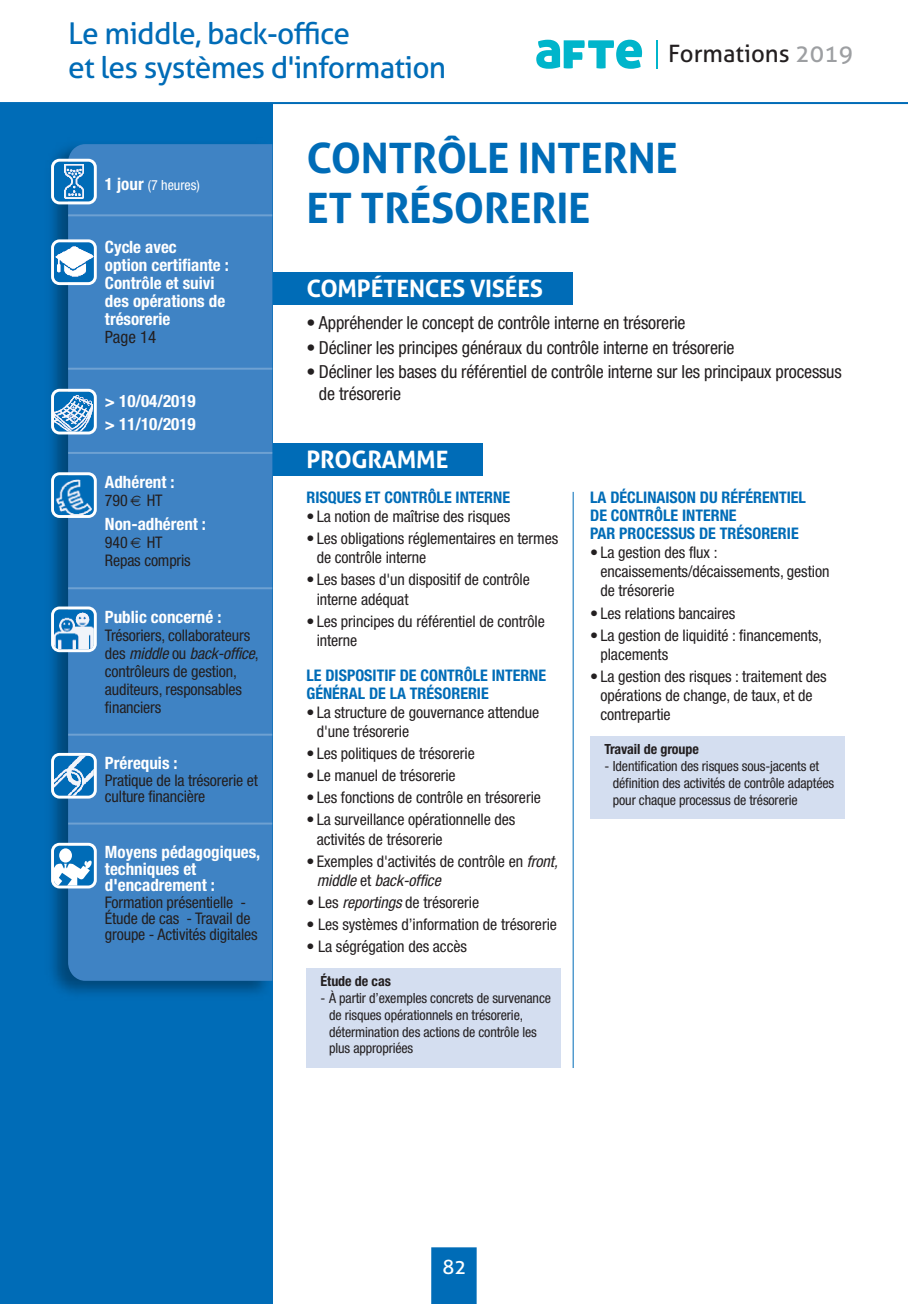
<style>
.page{position:relative;width:908px;height:1304px;background:#fff}
.page>*{position:absolute;margin:0;border:0;box-sizing:border-box;transform-origin:0 0}
.t1{font:700 42px/50.4px "Aller";letter-spacing:-.01em;color:#006cb7}
.t2{font:30px/34px "Aller";letter-spacing:-.025em;color:#006cb7}
.t3{font:700 24px "Aller";letter-spacing:-.01em;color:#fff}
.t4{font:24px "Aller";color:#231f20}
.t5{font:20px "Aller";color:#fff}
.t6{font:condensed 18px/21.6px "Helvetica Neue";letter-spacing:-.01em;color:#231f20}
.t7{font:700 condensed 17px/18px "Helvetica Neue";color:#fff}
.t8{font:condensed 17px "Helvetica Neue";color:#231f20}
.t9{font:condensed 16px/19.2px "Helvetica Neue";letter-spacing:-.005em;color:#231f20}
.t10{font:700 condensed 16px/18px "Helvetica Neue";color:#006cb7}
.t11{font:condensed 14px/16.8px "Helvetica Neue";letter-spacing:-.01em;color:#231f20}
.t12{font:700 condensed 14px "Helvetica Neue";letter-spacing:-.005em;color:#231f20}
.t13{font:condensed 14px "Helvetica Neue";color:#fff}
.s1{color:#9d9fa2}
.s2{font-weight:700;font-size:17px}
.s3{font-style:italic}
</style>
<div class="page">
<div style="left:255px;top:444px;width:227px;height:32px;background:#006cb7"></div>
<div style="left:255px;top:272px;width:318px;height:32px;background:#006cb7"></div>
<div style="left:431px;top:1247px;width:45px;height:57px;background:#006cb7"></div>
<div style="left:0;top:103px;width:272px;height:1201px;background:#006cb7"></div>
<hr style="left:0;top:102px;width:907px;height:2px;background:#006cb7">
<svg style="left:656px;top:40px;width:1px;height:28px"></svg>
<svg style="left:536px;top:40px;width:105px;height:29px"></svg>
<div style="left:306px;top:968px;width:255px;height:100px;background:#d4def0"></div>
<div style="left:590px;top:736px;width:254px;height:83px;background:#d4def0"></div>
<hr style="left:572px;top:492px;width:1px;height:576px;background:#006cb7">
<img style="left:51px;top:135px;width:228px;height:870px">
<div style="left:68px;top:144px;width:204px;height:837px;background:#3f83c4"></div>
<hr style="left:68px;top:214px;width:204px;height:2px;background:#fff;opacity:.25">
<hr style="left:68px;top:368px;width:204px;height:2px;background:#6299ce">
<hr style="left:68px;top:452px;width:204px;height:2px;background:#699ed1">
<hr style="left:68px;top:587px;width:204px;height:2px;background:#6399ce">
<hr style="left:68px;top:734px;width:204px;height:2px;background:#6298cd">
<hr style="left:68px;top:823px;width:204px;height:2px;background:#fff;opacity:.25">
<svg style="left:51px;top:843px;width:46px;height:45px"></svg>
<svg style="left:51px;top:239px;width:46px;height:46px"></svg>
<svg style="left:51px;top:159px;width:46px;height:45px"></svg>
<svg style="left:51px;top:389px;width:46px;height:45px"></svg>
<svg style="left:51px;top:472px;width:46px;height:46px"></svg>
<svg style="left:51px;top:606px;width:46px;height:46px"></svg>
<svg style="left:51px;top:753px;width:46px;height:46px"></svg>
<svg style="left:131px;top:496px;width:10px;height:10px"></svg>
<svg style="left:131px;top:537px;width:10px;height:11px"></svg>
<h2 class="t2" style="left:68px;top:17px;width:379px">le middle, back-office<br>et les systèmes d'information</h2>
<h3 class="t4" style="left:668px;top:39px;width:186px">Formations <span class="s1">2019</span></h3>
<p class="t13" style="left:105px;top:180px;width:96px"><span class="s2">1 jour</span> (7 heures)</p>
<p class="t7" style="left:105px;top:237px;width:125px">Cycle avec<br>option certifiante :<br>Contrôle et suivi des opérations de trésorerie</p>
<p class="t8" style="left:105px;top:331px;width:53px">Page 14</p>
<p class="t7" style="left:105px;top:388px;width:92px;line-height:23.6px">&gt; 10/04/2019 &gt; 11/10/2019</p>
<p class="t7" style="left:105px;top:472px;width:71px">Adhérent :</p>
<p class="t9" style="left:105px;top:492px;width:59px">790 HT</p>
<p class="t7" style="left:105px;top:513px;width:102px">Non-adhérent :</p>
<p class="t9" style="left:105px;top:534px;width:87px;line-height:18px">940 HT<br>Repas compris</p>
<p class="t7" style="left:105px;top:607px;width:118px">Public concerné :</p>
<p class="t9" style="left:105px;top:628px;width:155px;line-height:18px">Trésoriers, collaborateurs des <span class="s3">middle</span> ou <span class="s3">back-office</span>, contrôleurs de gestion, auditeurs, responsables financiers</p>
<p class="t7" style="left:105px;top:753px;width:74px">Prérequis :</p>
<p class="t9" style="left:105px;top:773px;width:154px;line-height:16.4px">Pratique de la trésorerie et culture financière</p>
<p class="t7" style="left:105px;top:843px;width:157px;line-height:16.4px">Moyens pédagogiques, techniques et d'encadrement :</p>
<p class="t9" style="left:105px;top:895px;width:154px;line-height:16.4px">Formation présentielle -<br>Étude de cas - Travail de groupe - Activités digitales</p>
<h1 class="t1" style="left:306px;top:132px;width:372px">CONTRÔLE INTERNE<br>ET TRÉSORERIE</h1>
<h3 class="t3" style="left:306px;top:273px;width:238px">COMPÉTENCES VISÉES</h3>
<p class="t6" style="left:306px;top:314px;width:380px">• Appréhender le concept de contrôle interne en trésorerie</p>
<p class="t6" style="left:306px;top:338px;width:429px">• Décliner les principes généraux du contrôle interne en trésorerie</p>
<p class="t6" style="left:319px;top:362px;width:524px;text-indent:-12px">• Décliner les bases du référentiel de contrôle interne sur les principaux processus de trésorerie</p>
<h3 class="t3" style="left:306px;top:445px;width:143px">PROGRAMME</h3>
<p class="t10" style="left:306px;top:490px;width:205px">RISQUES ET CONTRÔLE INTERNE</p>
<p class="t9" style="left:306px;top:508px;width:205px">• La notion de maîtrise des risques</p>
<p class="t9" style="left:316px;top:530px;width:243px;text-indent:-10px">• Les obligations réglementaires en termes de contrôle interne</p>
<p class="t9" style="left:316px;top:571px;width:214px;text-indent:-10px">• Les bases d'un dispositif de contrôle interne adéquat</p>
<p class="t9" style="left:316px;top:613px;width:229px;text-indent:-10px">• Les principes du référentiel de contrôle interne</p>
<p class="t10" style="left:306px;top:667px;width:241px">LE DISPOSITIF DE CONTRÔLE INTERNE<br>GÉNÉRAL DE LA TRÉSORERIE</p>
<p class="t9" style="left:316px;top:704px;width:224px;text-indent:-10px">• La structure de gouvernance attendue d'une trésorerie</p>
<p class="t9" style="left:306px;top:745px;width:170px">• Les politiques de trésorerie</p>
<p class="t9" style="left:306px;top:767px;width:151px">• Le manuel de trésorerie</p>
<p class="t9" style="left:306px;top:789px;width:236px">• Les fonctions de contrôle en trésorerie</p>
<p class="t9" style="left:316px;top:811px;width:200px;text-indent:-10px">• La surveillance opérationnelle des activités de trésorerie</p>
<p class="t9" style="left:316px;top:853px;width:242px;text-indent:-10px">• Exemples d'activités de contrôle en <span class="s3">front, middle</span> et <span class="s3">back-office</span></p>
<p class="t9" style="left:306px;top:894px;width:174px">• Les <span class="s3">reportings</span> de trésorerie</p>
<p class="t9" style="left:306px;top:916px;width:252px">• Les systèmes d’information de trésorerie</p>
<p class="t9" style="left:306px;top:938px;width:162px">• La ségrégation des accès</p>
<p class="t12" style="left:320px;top:976px;width:72px">Étude de cas</p>
<p class="t11" style="left:329px;top:991px;width:223px;text-indent:-9px">- À partir d’exemples concrets de survenance de risques opérationnels en trésorerie, détermination des actions de contrôle les plus appropriées</p>
<p class="t10" style="left:590px;top:490px;width:217px">LA DÉCLINAISON DU RÉFÉRENTIEL<br>DE CONTRÔLE INTERNE<br>PAR PROCESSUS DE TRÉSORERIE</p>
<p class="t9" style="left:600px;top:544px;width:230px;text-indent:-10px">• La gestion des flux : encaissements/décaissements, gestion de trésorerie</p>
<p class="t9" style="left:590px;top:605px;width:147px">• Les relations bancaires</p>
<p class="t9" style="left:600px;top:627px;width:223px;text-indent:-10px">• La gestion de liquidité : financements, placements</p>
<p class="t9" style="left:600px;top:668px;width:228px;text-indent:-10px">• La gestion des risques : traitement des opérations de change, de taux, et de contrepartie</p>
<p class="t12" style="left:604px;top:744px;width:96px">Travail de groupe</p>
<p class="t11" style="left:612px;top:759px;width:223px;text-indent:-9px">- Identification des risques sous-jacents et définition des activités de contrôle adaptées pour chaque processus de trésorerie</p>
<p class="t5" style="left:442px;top:1255px;width:26px">82</p>
</div>
